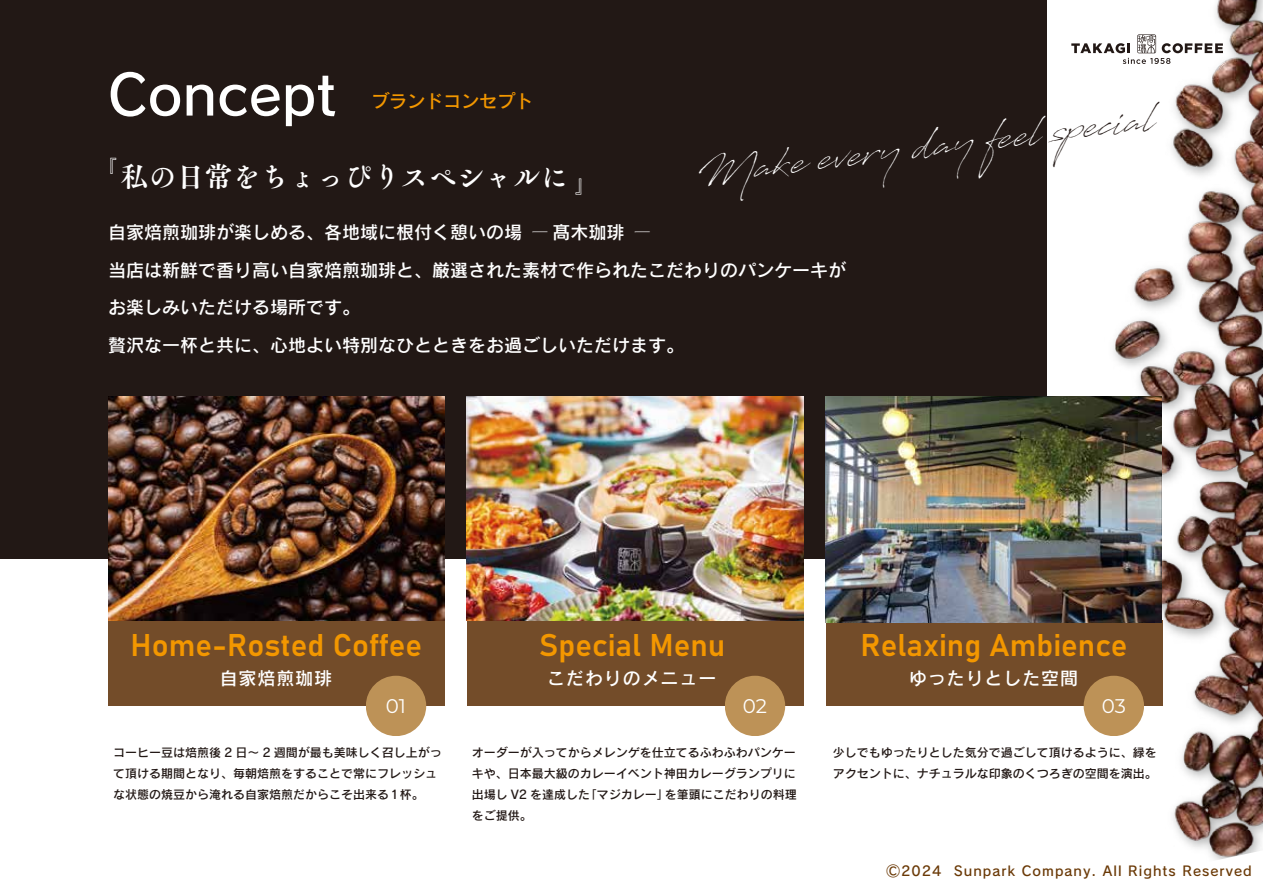
<style>
.page{position:relative;width:1263px;height:893px;background:#fff}
.page>*{position:absolute;margin:0;border:0;box-sizing:border-box;transform-origin:0 0}
.t1{font:54.9px "Rodin Pro N DB";color:#fff}
.t2{font:42.75px "Antro Vectra";color:#fff}
.t3{font:31.05px "Bahnschrift";color:#f39700}
.t4{font:28.05px "Tsuku A Old Min Pr 6 B";color:#fff}
.t5{font:19.8px "Montserrat";color:#fff}
.t6{font:18px/37.5px "Rodin Pro N DB";color:#fff}
.t7{font:18px "Rodin Pro N DB";letter-spacing:.05em;color:#fff}
.t8{font:18px "Rodin Pro N DB";color:#f39700}
.t9{font:18px "Tsuku A Old Min Pr 6 B";color:#fff}
.t10{font:13.5px "Rodin Pro N DB";letter-spacing:.075em;color:#6a3906}
.t11{font:12px/21px "Rodin Pro N DB";color:#221815}
.s1{color:#221815}
.s2{font-family:"Koz Go Pr 6 N";font-weight:200}
</style>
<div class="page">
<div style="left:0;top:0;width:1046px;height:558px;background:#221815"></div>
<img style="left:1115px;top:0;width:148px;height:860px">
<svg style="left:1071px;top:34px;width:152px;height:30px"></svg>
<div style="left:108px;top:620px;width:337px;height:86px;background:#734c29"></div>
<div style="left:467px;top:620px;width:336px;height:86px;background:#734c29"></div>
<div style="left:826px;top:620px;width:336px;height:86px;background:#734c29"></div>
<img style="left:108px;top:397px;width:336px;height:223px">
<img style="left:467px;top:397px;width:336px;height:223px">
<img style="left:826px;top:397px;width:336px;height:225px">
<div style="left:366px;top:676px;width:60px;height:60px;background:#bd9257;border-radius:30px"></div>
<div style="left:725px;top:676px;width:60px;height:60px;background:#bd9257;border-radius:30px"></div>
<div style="left:1084px;top:676px;width:60px;height:60px;background:#bd9257;border-radius:30px"></div>
<h1 class="t1" style="left:108px;top:59px;width:230px">Concept</h1>
<h3 class="t8" style="left:371px;top:89px;width:163px">ブランドコンセプト</h3>
<h2 class="t2" style="left:691px;top:144px;width:463px;rotate:-7deg">Make every day feel <span class="s1">special</span></h2>
<h3 class="t9" style="left:99px;top:150px;width:19px">『</h3>
<h3 class="t4" style="left:121px;top:151px;width:473px">私の日常をちょっぴりスペシャルに<sub>』</sub></h3>
<h3 class="t6" style="left:108px;top:213px;width:740px">自家焙煎珈琲が楽しめる、各地域に根付く憩いの場<span class="s2">ー</span>髙木珈琲<span class="s2">ー<br></span>当店は新鮮で香り高い自家焙煎珈琲と、厳選された素材で作られたこだわりのパンケーキがお楽しみいただける場所です。<br>贅沢な一杯と共に、心地よい特別なひとときをお過ごしいただけます。</h3>
<h3 class="t3" style="left:131px;top:621px;width:293px">Home-Rosted Coffee</h3>
<h3 class="t3" style="left:539px;top:621px;width:188px">Special Menu</h3>
<h3 class="t3" style="left:860px;top:621px;width:269px">Relaxing Ambience</h3>
<h3 class="t6" style="left:220px;top:658px;width:114px">自家焙煎珈琲</h3>
<h3 class="t7" style="left:547px;top:666px;width:171px">こだわりのメニュー</h3>
<h3 class="t7" style="left:909px;top:666px;width:171px">ゆったりとした空間</h3>
<h3 class="t5" style="left:386px;top:692px;width:22px">01</h3>
<h3 class="t5" style="left:743px;top:692px;width:26px">02</h3>
<h3 class="t5" style="left:1102px;top:692px;width:26px">03</h3>
<p class="t11" style="left:472px;top:742px;width:327px;text-align:justify">オーダーが入ってからメレンゲを仕立てるふわふわパンケーキや、日本最大級のカレーイベント神田カレーグランプリに出場し V2 を達成した「マジカレー」を筆頭にこだわりの料理をご提供。</p>
<p class="t11" style="left:113px;top:742px;width:330px">コーヒー豆は焙煎後 2 日～ 2 週間が最も美味しく召し上がって頂ける期間となり、毎朝焙煎をすることで常にフレッシュな状態の焼豆から淹れる自家焙煎だからこそ出来る1杯。</p>
<p class="t11" style="left:833px;top:742px;width:325px">少しでもゆったりとした気分で過ごして頂けるように、緑をアクセントに、ナチュラルな印象のくつろぎの空間を演出。</p>
<p class="t10" style="left:886px;top:862px;width:367px">Ⓒ2024 Sunpark Company. All Rights Reserved</p>
</div>
